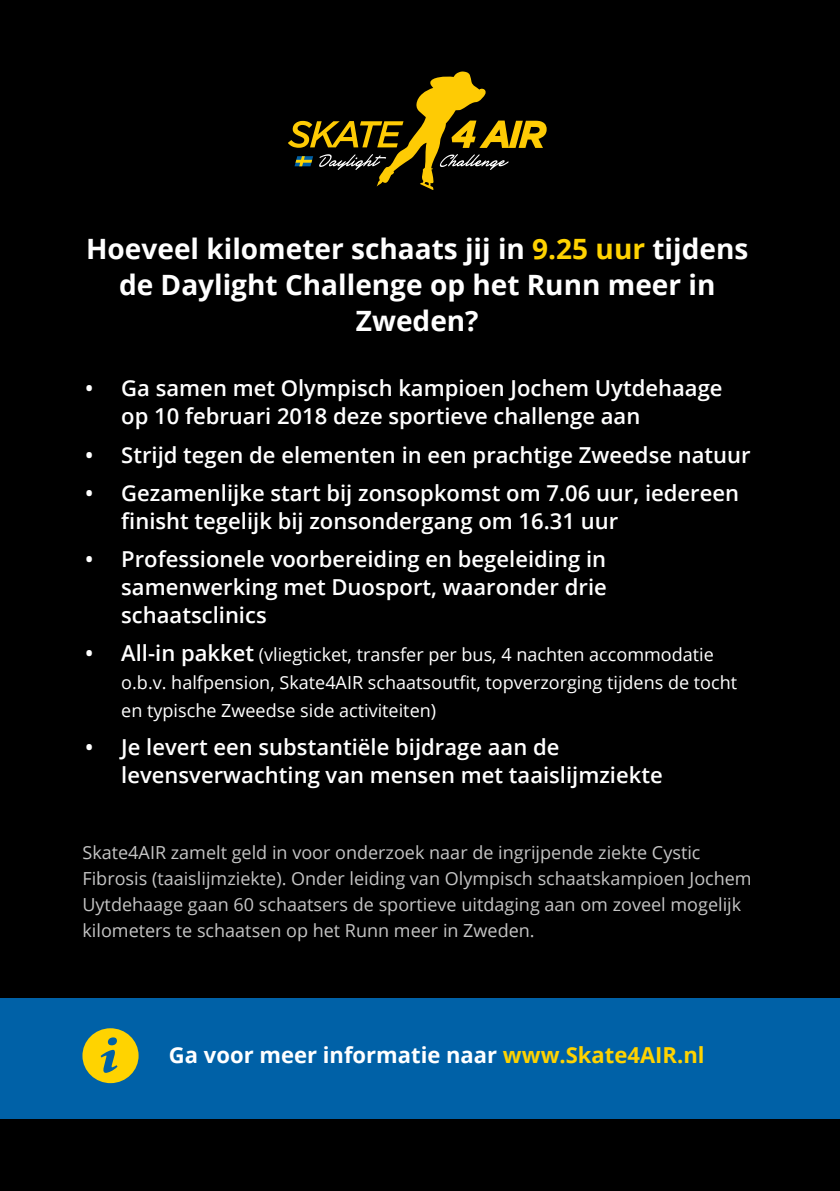
<style>
.page{position:relative;width:840px;height:1191px;background:#fff}
.page>*{position:absolute;margin:0;border:0;box-sizing:border-box;transform-origin:0 0}
.t1{font:700 28px/36px "Open Sans";color:#fff;text-align:center}
.t2{font:600 22px/28px "Open Sans";color:#fff}
.t3{font:700 22px "Open Sans";color:#fff}
.t4{font:18px/26px "Open Sans";color:#c5c5c5}
.t5{font:18px/28px "Open Sans";color:#fff}
.s1{color:#ffd300}
.s2{font-weight:600;font-size:22px}
</style>
<div class="page">
<div style="left:0;top:0;width:839px;height:1190px;background:#000"></div>
<div style="left:0;top:997px;width:839px;height:121px;background:#0061a7"></div>
<svg style="left:82px;top:1028px;width:57px;height:55px"></svg>
<svg style="left:288px;top:71px;width:258px;height:119px"></svg>
<p class="t1" style="left:86px;top:230px;width:663px">Hoeveel kilometer schaats jij in <span class="s1">9.25 uur</span> tijdens de Daylight Challenge op het Runn meer in<br>Zweden?</p>
<p class="t2" style="left:121px;top:374px;width:602px;text-indent:-36px">• Ga samen met Olympisch kampioen Jochem Uytdehaage op 10 februari 2018 deze sportieve challenge aan</p>
<p class="t2" style="left:85px;top:440px;width:666px">• Strijd tegen de elementen in een prachtige Zweedse natuur</p>
<p class="t2" style="left:121px;top:478px;width:619px;text-indent:-36px">• Gezamenlijke start bij zonsopkomst om 7.06 uur, iedereen finisht tegelijk bij zonsondergang om 16.31 uur</p>
<p class="t2" style="left:121px;top:544px;width:487px;text-align:justify;text-indent:-36px">• Professionele voorbereiding en begeleiding in samenwerking met Duosport, waaronder drie schaatsclinics</p>
<p class="t5" style="left:121px;top:639px;width:617px;text-indent:-36px"><span class="s2">• All-in pakket</span> (vliegticket, transfer per bus, 4 nachten accommodatie o.b.v. halfpension, Skate4AIR schaatsoutfit, topverzorging tijdens de tocht en typische Zweedse side activiteiten)</p>
<p class="t2" style="left:121px;top:732px;width:542px;text-indent:-36px">• Je levert een substantiële bijdrage aan de levensverwachting van mensen met taaislijmziekte</p>
<p class="t4" style="left:82px;top:839px;width:670px">Skate4AIR zamelt geld in voor onderzoek naar de ingrijpende ziekte Cystic Fibrosis (taaislijmziekte). Onder leiding van Olympisch schaatskampioen Jochem Uytdehaage gaan 60 schaatsers de sportieve uitdaging aan om zoveel mogelijk kilometers te schaatsen op het Runn meer in Zweden.</p>
<p class="t3" style="left:169px;top:1039px;width:536px">Ga voor meer informatie naar <span class="s1">www.Skate4AIR.nl</span></p>
</div>
